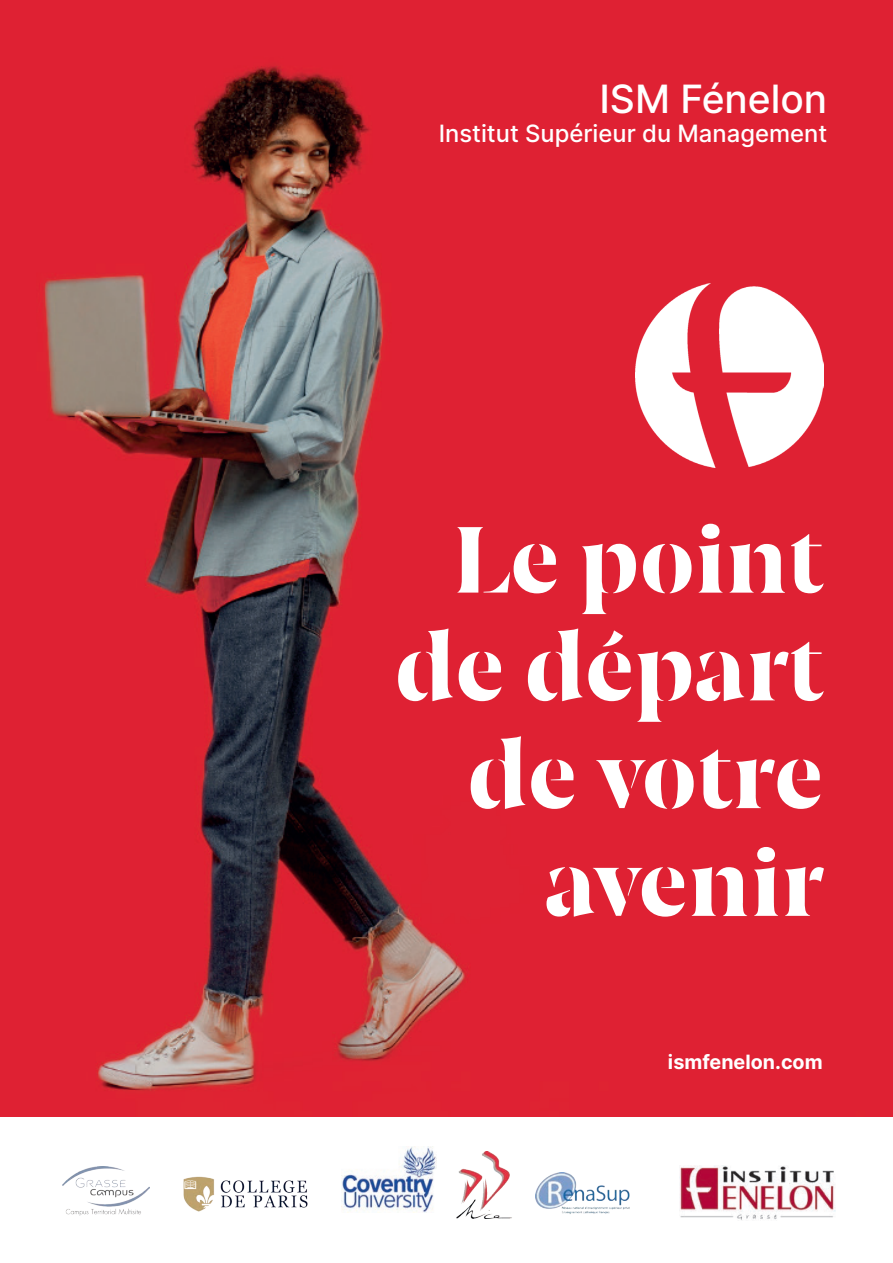
<style>
.page{position:relative;width:893px;height:1263px;background:#fff}
.page>*{position:absolute;margin:0;border:0;box-sizing:border-box;transform-origin:0 0}
.t1{font:800 89.7px/107.7px "Joane Stencil";color:#fff;text-align:right}
.t2{font:500 39px "Inter";color:#fff}
.t3{font:500 23.85px "Inter";color:#fff}
.t4{font:700 19.65px "Inter";color:#fff}
</style>
<div class="page">
<img style="left:0;top:0;width:893px;height:1116px">
<img style="left:183px;top:1176px;width:125px;height:36px">
<img style="left:535px;top:1172px;width:95px;height:42px">
<img style="left:456px;top:1151px;width:56px;height:67px">
<img style="left:63px;top:1166px;width:87px;height:50px">
<img style="left:341px;top:1146px;width:96px;height:67px">
<img style="left:679px;top:1166px;width:156px;height:54px">
<img style="left:636px;top:283px;width:187px;height:185px">
<h2 class="t2" style="left:599px;top:71px;width:229px">ISM Fénelon</h2>
<p class="t3" style="left:439px;top:116px;width:390px">Institut Supérieur du Management</p>
<h1 class="t1" style="left:395px;top:503px;width:430px">Le point de départ de votre avenir</h1>
<p class="t4" style="left:668px;top:1048px;width:156px">ismfenelon.com</p>
</div>
